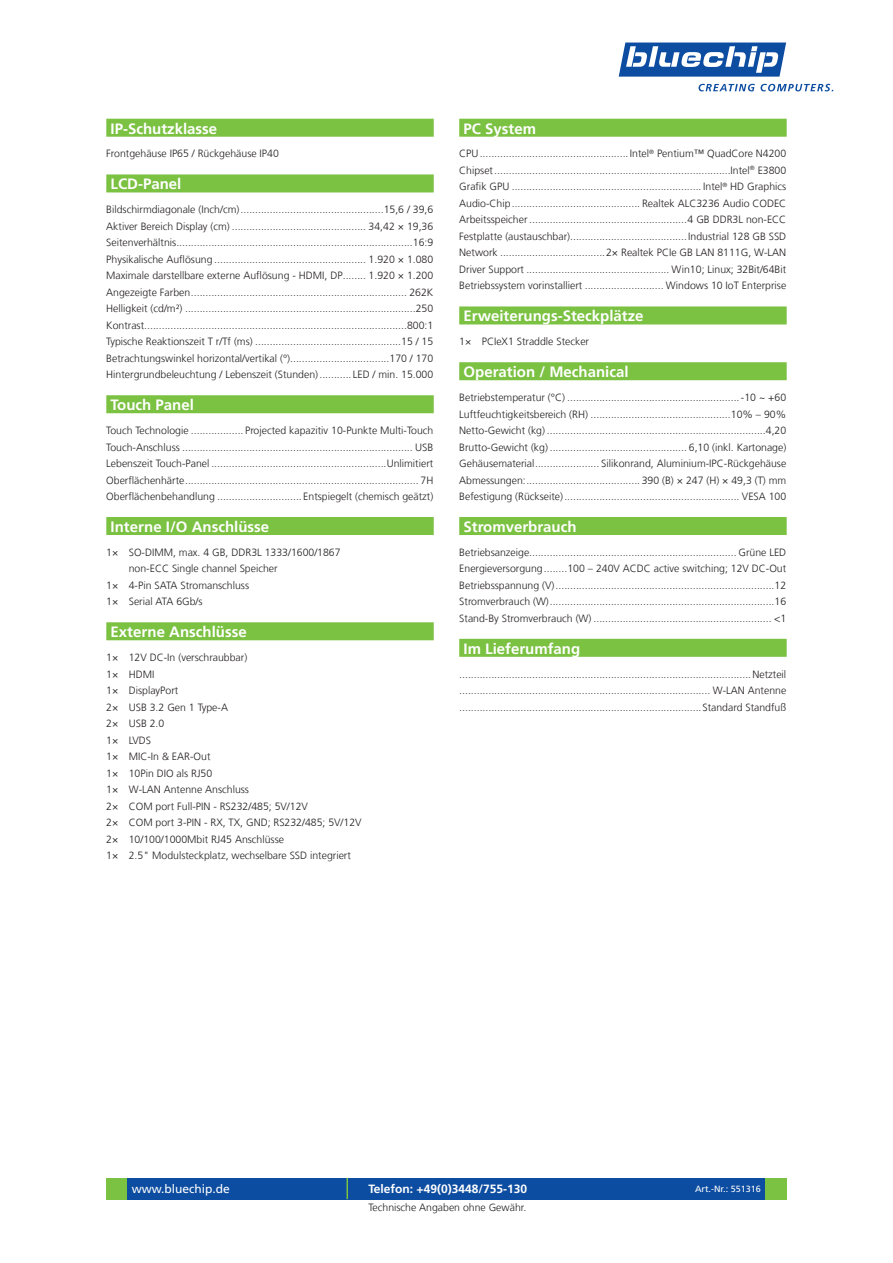
<style>
.page{position:relative;width:893px;height:1263px;background:#fff}
.page>*{position:absolute;margin:0;border:0;box-sizing:border-box;transform-origin:0 0}
.Daten_Überschriften{font:700 15px "Frutiger LT Com";color:#fff}
._06_Bestellhotline{font:700 12px "Frutiger LT Com";color:#fff}
.t1{font:12px "Frutiger LT Com";color:#fff}
.Daten{font:300 10.5px "Frutiger LT Com";color:#231f20}
.Daten_Anschlüsse{font:300 10.5px/16.5px "Frutiger LT Com";color:#231f20}
._07_Prosp_-Nr{font:9px "Frutiger LT Com";color:#fff}
</style>
<div class="page">
<div style="left:106px;top:1178px;width:22px;height:21px;background:#7bc142"></div>
<div style="left:128px;top:1178px;width:637px;height:21px;background:#0d4da1"></div>
<svg style="left:619px;top:43px;width:167px;height:34px"></svg>
<svg style="left:699px;top:84px;width:56px;height:7px"></svg>
<svg style="left:761px;top:84px;width:72px;height:7px"></svg>
<hr style="left:346px;top:1178px;width:2px;height:21px;background:#7bc142">
<div style="left:765px;top:1178px;width:22px;height:21px;background:#7bc142"></div>
<div style="left:459px;top:119px;width:328px;height:18px;background:#7bc142"></div>
<div style="left:459px;top:306px;width:328px;height:18px;background:#7bc142"></div>
<div style="left:459px;top:362px;width:328px;height:18px;background:#7bc142"></div>
<div style="left:459px;top:517px;width:328px;height:18px;background:#7bc142"></div>
<div style="left:459px;top:639px;width:328px;height:18px;background:#7bc142"></div>
<div style="left:106px;top:119px;width:328px;height:18px;background:#7bc142"></div>
<div style="left:106px;top:174px;width:328px;height:18px;background:#7bc142"></div>
<div style="left:106px;top:395px;width:328px;height:18px;background:#7bc142"></div>
<div style="left:106px;top:517px;width:328px;height:18px;background:#7bc142"></div>
<div style="left:106px;top:622px;width:328px;height:18px;background:#7bc142"></div>
<p class="Daten_Überschriften" style="left:111px;top:120px;width:108px">IP-Schutzklasse</p>
<p class="Daten" style="left:106px;top:148px;width:174px">Frontgehäuse IP65 / Rückgehäuse IP40</p>
<p class="Daten_Überschriften" style="left:111px;top:175px;width:72px">LCD-Panel</p>
<p class="Daten" style="left:106px;top:203px;width:328px">Bildschirmdiagonale (Inch/cm).................................................15,6 / 39,6</p>
<p class="Daten" style="left:106px;top:220px;width:329px">Aktiver Bereich Display (cm) .............................................. 34,42 × 19,36</p>
<p class="Daten" style="left:106px;top:236px;width:329px">Seitenverhältnis.................................................................................16:9</p>
<p class="Daten" style="left:106px;top:253px;width:329px">Physikalische Auflösung .................................................... 1.920 × 1.080</p>
<p class="Daten" style="left:106px;top:269px;width:329px">Maximale darstellbare externe Auflösung - HDMI, DP........ 1.920 × 1.200</p>
<p class="Daten" style="left:106px;top:286px;width:329px">Angezeigte Farben.......................................................................... 262K</p>
<p class="Daten" style="left:106px;top:302px;width:329px">Helligkeit (cd/m²) ...............................................................................250</p>
<p class="Daten" style="left:106px;top:319px;width:329px">Kontrast..........................................................................................800:1</p>
<p class="Daten" style="left:106px;top:335px;width:329px">Typische Reaktionszeit T r/Tf (ms) ..................................................15 / 15</p>
<p class="Daten" style="left:106px;top:352px;width:329px">Betrachtungswinkel horizontal/vertikal (°)..................................170 / 170</p>
<p class="Daten" style="left:106px;top:368px;width:329px">Hintergrundbeleuchtung / Lebenszeit (Stunden)........... LED / min. 15.000</p>
<p class="Daten_Überschriften" style="left:111px;top:396px;width:85px">Touch Panel</p>
<p class="Daten" style="left:106px;top:424px;width:328px">Touch Technologie .................. Projected kapazitiv 10-Punkte Multi-Touch</p>
<p class="Daten" style="left:106px;top:441px;width:329px">Touch-Anschluss ............................................................................... USB</p>
<p class="Daten" style="left:106px;top:457px;width:329px">Lebenszeit Touch-Panel ............................................................Unlimitiert</p>
<p class="Daten" style="left:106px;top:474px;width:329px">Oberflächenhärte................................................................................ 7H</p>
<p class="Daten" style="left:106px;top:490px;width:329px">Oberflächenbehandlung ............................. Entspiegelt (chemisch geätzt)</p>
<p class="Daten_Überschriften" style="left:111px;top:518px;width:160px">Interne I/O Anschlüsse</p>
<p class="Daten_Anschlüsse" style="left:129px;top:544px;width:213px;text-indent:-23px">1× SO-DIMM, max. 4 GB, DDR3L 1333/1600/1867 non-ECC Single channel Speicher</p>
<p class="Daten_Anschlüsse" style="left:106px;top:577px;width:144px">1× 4-Pin SATA Stromanschluss</p>
<p class="Daten_Anschlüsse" style="left:106px;top:593px;width:98px">1× Serial ATA 6Gb/s</p>
<p class="Daten_Überschriften" style="left:111px;top:623px;width:138px">Externe Anschlüsse</p>
<p class="Daten_Anschlüsse" style="left:106px;top:649px;width:142px">1× 12V DC-In (verschraubbar)</p>
<p class="Daten_Anschlüsse" style="left:106px;top:666px;width:50px">1× HDMI</p>
<p class="Daten_Anschlüsse" style="left:106px;top:682px;width:74px">1× DisplayPort</p>
<p class="Daten_Anschlüsse" style="left:106px;top:699px;width:123px">2× USB 3.2 Gen 1 Type-A</p>
<p class="Daten_Anschlüsse" style="left:106px;top:715px;width:60px">2× USB 2.0</p>
<p class="Daten_Anschlüsse" style="left:106px;top:732px;width:46px">1× LVDS</p>
<p class="Daten_Anschlüsse" style="left:106px;top:748px;width:106px">1× MIC-In &amp; EAR-Out</p>
<p class="Daten_Anschlüsse" style="left:106px;top:765px;width:107px">1× 10Pin DIO als RJ50</p>
<p class="Daten_Anschlüsse" style="left:106px;top:781px;width:144px">1× W-LAN Antenne Anschluss</p>
<p class="Daten_Anschlüsse" style="left:106px;top:798px;width:203px">2× COM port Full-PIN - RS232/485; 5V/12V</p>
<p class="Daten_Anschlüsse" style="left:106px;top:814px;width:257px">2× COM port 3-PIN - RX, TX, GND; RS232/485; 5V/12V</p>
<p class="Daten_Anschlüsse" style="left:106px;top:831px;width:179px">2× 10/100/1000Mbit RJ45 Anschlüsse</p>
<p class="Daten_Anschlüsse" style="left:106px;top:847px;width:246px">1× 2.5" Modulsteckplatz, wechselbare SSD integriert</p>
<p class="Daten_Überschriften" style="left:463px;top:120px;width:74px">PC System</p>
<p class="Daten" style="left:459px;top:148px;width:328px">CPU...................................................Intel<sup>®</sup> Pentium™ QuadCore N4200</p>
<p class="Daten" style="left:459px;top:164px;width:328px">Chipset.................................................................................Intel<sup>®</sup> E3800</p>
<p class="Daten" style="left:459px;top:181px;width:329px">Grafik GPU ................................................................. Intel<sup>®</sup> HD Graphics</p>
<p class="Daten" style="left:459px;top:197px;width:329px">Audio-Chip............................................ Realtek ALC3236 Audio CODEC</p>
<p class="Daten" style="left:459px;top:214px;width:329px">Arbeitsspeicher ......................................................4 GB DDR3L non-ECC</p>
<p class="Daten" style="left:459px;top:230px;width:329px">Festplatte (austauschbar)........................................Industrial 128 GB SSD</p>
<p class="Daten" style="left:459px;top:247px;width:329px">Network ....................................2× Realtek PCIe GB LAN 8111G, W-LAN</p>
<p class="Daten" style="left:459px;top:263px;width:329px">Driver Support ................................................. Win10; Linux; 32Bit/64Bit</p>
<p class="Daten" style="left:459px;top:280px;width:329px">Betriebssystem vorinstalliert ........................... Windows 10 IoT Enterprise</p>
<p class="Daten_Überschriften" style="left:463px;top:307px;width:182px">Erweiterungs-Steckplätze</p>
<p class="Daten_Anschlüsse" style="left:459px;top:333px;width:131px">1× PCIeX1 Straddle Stecker</p>
<p class="Daten_Überschriften" style="left:463px;top:363px;width:167px">Operation / Mechanical</p>
<p class="Daten" style="left:459px;top:391px;width:329px">Betriebstemperatur (°C) ...........................................................-10 ~ +60</p>
<p class="Daten" style="left:459px;top:408px;width:329px">Luftfeuchtigkeitsbereich (RH) ................................................10% – 90%</p>
<p class="Daten" style="left:459px;top:424px;width:329px">Netto-Gewicht (kg) ...........................................................................4,20</p>
<p class="Daten" style="left:459px;top:441px;width:329px">Brutto-Gewicht (kg) ............................................... 6,10 (inkl. Kartonage)</p>
<p class="Daten" style="left:459px;top:457px;width:329px">Gehäusematerial...................... Silikonrand, Aluminium-IPC-Rückgehäuse</p>
<p class="Daten" style="left:459px;top:474px;width:329px">Abmessungen:....................................... 390 (B) × 247 (H) × 49,3 (T) mm</p>
<p class="Daten" style="left:459px;top:490px;width:329px">Befestigung (Rückseite)............................................................ VESA 100</p>
<p class="Daten_Überschriften" style="left:463px;top:518px;width:115px">Stromverbrauch</p>
<p class="Daten" style="left:459px;top:546px;width:329px">Betriebsanzeige....................................................................... Grüne LED</p>
<p class="Daten" style="left:459px;top:562px;width:329px">Energieversorgung........100 – 240V ACDC active switching; 12V DC-Out</p>
<p class="Daten" style="left:459px;top:579px;width:329px">Betriebsspannung (V)...........................................................................12</p>
<p class="Daten" style="left:459px;top:595px;width:329px">Stromverbrauch (W).............................................................................16</p>
<p class="Daten" style="left:459px;top:612px;width:329px">Stand-By Stromverbrauch (W) ............................................................. &lt;1</p>
<p class="Daten_Überschriften" style="left:463px;top:640px;width:118px">Im Lieferumfang</p>
<p class="Daten" style="left:459px;top:668px;width:329px">....................................................................................................Netzteil</p>
<p class="Daten" style="left:459px;top:684px;width:329px">...................................................................................... W-LAN Antenne</p>
<p class="Daten" style="left:459px;top:701px;width:329px">...................................................................................Standard Standfuß</p>
<p class="t1" style="left:132px;top:1182px;width:100px">www.bluechip.de</p>
<p class="_06_Bestellhotline" style="left:369px;top:1182px;width:160px">Telefon: +49(0)3448/755-130</p>
<p class="_07_Prosp_-Nr" style="left:695px;top:1183px;width:67px">Art.-Nr.: 551316</p>
<p class="Daten" style="left:368px;top:1201px;width:159px">Technische Angaben ohne Gewähr.</p>
</div>
